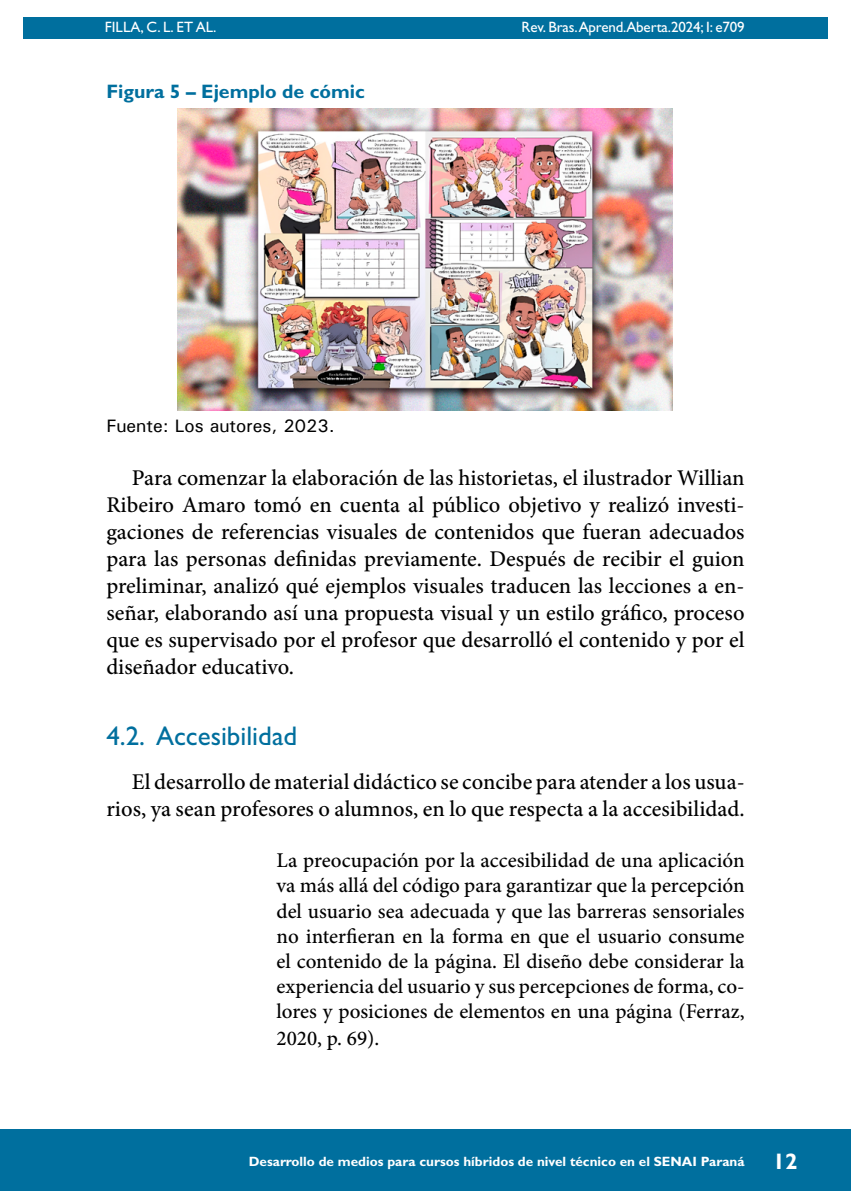
<style>
.page{position:relative;width:851px;height:1191px;background:#fff}
.page>*{position:absolute;margin:0;border:0;box-sizing:border-box;transform-origin:0 0}
.t1{font:27px "Gill Sans Std";color:#006f9e}
.t2{font:500 22.5px/27px "Minion Pro";color:#000;text-align:justify}
.t3{font:500 21px/25.5px "Minion Pro";color:#000;text-align:justify}
.t4{font:700 19.5px "Gill Sans Std";color:#006f9e}
.t5{font:500 18px "Univers";color:#000}
.t6{font:15px "Gill Sans Std";letter-spacing:-.01em;color:#fff}
.t7{font:700 13.5px "Gill Sans Std";color:#fff}
.s1{font-size:22.5px}
</style>
<div class="page">
<hr style="left:104px;top:0;width:1px;height:467px;background:#006f9e">
<div style="left:23px;top:17px;width:804px;height:21px;background:#006f9e"></div>
<div style="left:0;top:1129px;width:850px;height:62px;background:#006f9e"></div>
<img style="left:177px;top:109px;width:495px;height:301px">
<p class="t6" style="left:105px;top:18px;width:113px">FILLA, C. L. ET AL.</p>
<p class="t6" style="left:521px;top:18px;width:224px">Rev. Bras.Aprend.Aberta.2024; I: e709</p>
<p class="t4" style="left:106px;top:80px;width:260px">Figura 5 – Ejemplo de cómic</p>
<p class="t5" style="left:106px;top:414px;width:230px">Fuente: Los autores, 2023.</p>
<p class="t2" style="left:106px;top:464px;width:639px;text-indent:26px">Para comenzar la elaboración de las historietas, el ilustrador Willian Ribeiro Amaro tomó en cuenta al público objetivo y realizó investi&shy;gaciones de referencias visuales de contenidos que fueran adecuados para las personas definidas previamente. Después de recibir el guion preliminar, analizó qué ejemplos visuales traducen las lecciones a en&shy;señar, elaborando así una propuesta visual y un estilo gráfico, proceso que es supervisado por el profesor que desarrolló el contenido y por el diseñador educativo.</p>
<p class="t1" style="left:106px;top:721px;width:192px">4.2. Accesibilidad</p>
<p class="t2" style="left:106px;top:768px;width:639px;text-align:right">El desarrollo de material didáctico se concibe para atender a los usua&shy;rios, ya sean profesores o alumnos, en lo que respecta a la accesibilidad.</p>
<p class="t3" style="left:276px;top:847px;width:469px">La preocupación por la accesibilidad de una aplicación va más allá del código para garantizar que la percepción del usuario sea adecuada y que las barreras sensoriales no interfieran en la forma en que el usuario consume el contenido de la página. El diseño debe considerar la experiencia del usuario y sus percepciones de forma, co&shy;lores y posiciones de elementos en una página (Ferraz, 2020, p. 69).</p>
<p class="t7" style="left:249px;top:1153px;width:550px">Desarrollo de medios para cursos híbridos de nivel técnico en el SENAI Paraná <span class="s1">12</span></p>
</div>
